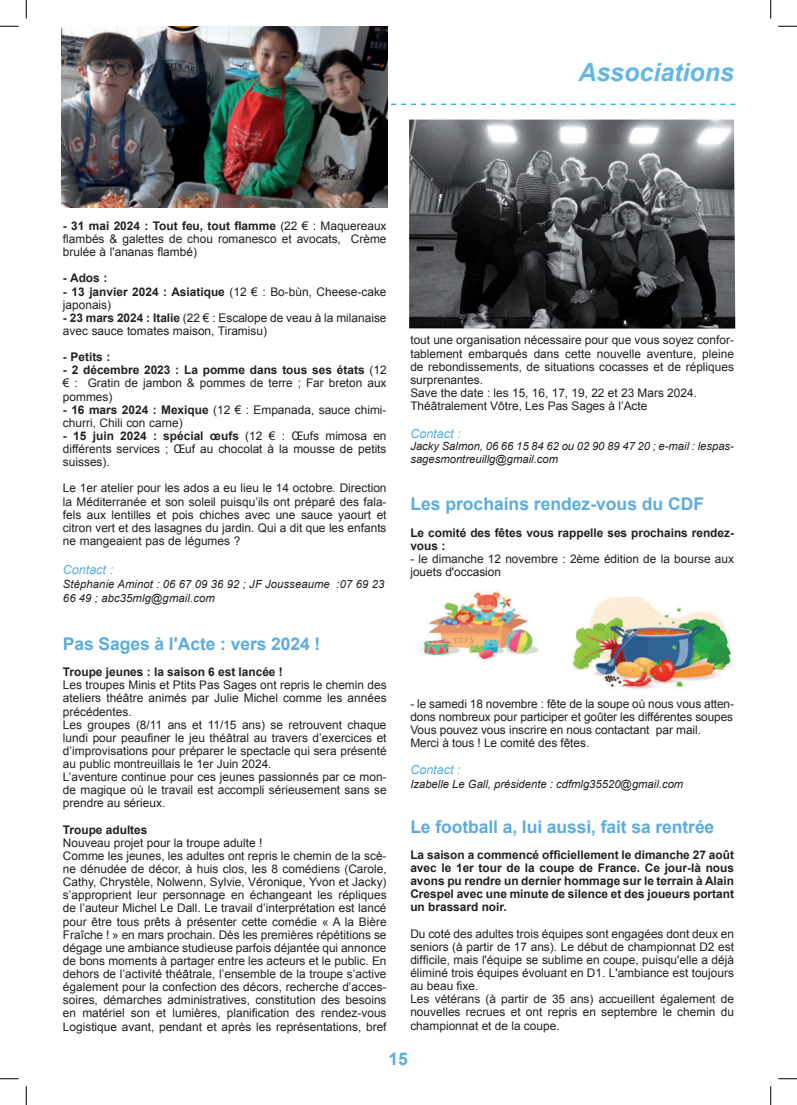
<style>
.page{position:relative;width:797px;height:1105px;background:#fff}
.page>*{position:absolute;margin:0;border:0;box-sizing:border-box;transform-origin:0 0}
.t1{font:italic 700 25px "Arial";color:#62b6e6}
.t2{font:700 17.5px "Arial";letter-spacing:-.005em;color:#5cacdf}
.t3{font:italic 12.5px "Arial";color:#5cacdf}
.t4{font:11.88px/13.1px "Arial";color:#231f20}
.t5{font:700 11.88px/13.1px "Arial";color:#231f20}
.t6{font:italic 11.25px/14.4px "Arial";color:#231f20}
.s1{font-weight:700}
</style>
<div class="page">
<svg style="left:391px;top:104px;width:344px;height:1px"></svg>
<img style="left:571px;top:597px;width:163px;height:92px">
<img style="left:421px;top:590px;width:118px;height:71px">
<img style="left:409px;top:120px;width:326px;height:209px">
<img style="left:62px;top:26px;width:326px;height:182px">
<svg style="left:0;top:25px;width:19px;height:2px"></svg>
<svg style="left:778px;top:25px;width:19px;height:2px"></svg>
<svg style="left:0;top:1078px;width:19px;height:1px"></svg>
<svg style="left:778px;top:1078px;width:19px;height:1px"></svg>
<svg style="left:25px;top:0;width:2px;height:19px"></svg>
<svg style="left:25px;top:1086px;width:2px;height:19px"></svg>
<svg style="left:770px;top:0;width:1px;height:19px"></svg>
<svg style="left:770px;top:1086px;width:1px;height:19px"></svg>
<h1 class="t1" style="left:578px;top:63px;width:157px">Associations</h1>
<p class="t4" style="left:63px;top:219px;width:325px;text-align:justify"><span class="s1">- 31 mai 2024 : Tout feu, tout flamme</span> (22 € : Maquereaux flambés &amp; galettes de chou romanesco et avocats, Crème brulée à l'ananas flambé)</p>
<p class="t5" style="left:63px;top:273px;width:46px">- Ados :</p>
<p class="t4" style="left:63px;top:285px;width:325px"><span class="s1">- 13 janvier 2024 : Asiatique</span> (12 € : Bo-bùn, Cheese-cake japonais)</p>
<p class="t4" style="left:63px;top:311px;width:325px"><span class="s1">- 23 mars 2024 : Italie</span> (22 € : Escalope de veau à la milanaise avec sauce tomates maison, Tiramisu)</p>
<p class="t5" style="left:63px;top:351px;width:49px">- Petits :</p>
<p class="t4" style="left:63px;top:365px;width:325px;text-align:justify"><span class="s1">- 2 décembre 2023 : La pomme dans tous ses états</span> (12 € : Gratin de jambon &amp; pommes de terre ; Far breton aux pommes)</p>
<p class="t4" style="left:63px;top:403px;width:325px"><span class="s1">- 16 mars 2024 : Mexique</span> (12 € : Empanada, sauce chimi&shy;churri, Chili con carne)</p>
<p class="t4" style="left:63px;top:429px;width:325px;text-align:justify"><span class="s1">- 15 juin 2024 : spécial œufs</span> (12 € : Œufs mimosa en différents services ; Œuf au chocolat à la mousse de petits suisses).</p>
<p class="t4" style="left:63px;top:483px;width:325px;text-align:justify">Le 1er atelier pour les ados a eu lieu le 14 octobre. Direction la Méditerranée et son soleil puisqu’ils ont préparé des fala&shy;fels aux lentilles et pois chiches avec une sauce yaourt et citron vert et des lasagnes du jardin. Qui a dit que les enfants ne mangeaient pas de légumes ?</p>
<p class="t3" style="left:63px;top:562px;width:52px">Contact :</p>
<p class="t6" style="left:63px;top:577px;width:323px">Stéphanie Aminot : 06 67 09 36 92 ; JF Jousseaume :07 69 23<br>66 49 ; abc35mlg@gmail.com</p>
<h2 class="t2" style="left:63px;top:637px;width:259px">Pas Sages à l'Acte : vers 2024 !</h2>
<p class="t5" style="left:63px;top:666px;width:221px">Troupe jeunes : la saison 6 est lancée !</p>
<p class="t4" style="left:63px;top:680px;width:325px">Les troupes Minis et Ptits Pas Sages ont repris le chemin des ateliers théâtre animés par Julie Michel comme les années précédentes.<br>Les groupes (8/11 ans et 11/15 ans) se retrouvent chaque lundi pour peaufiner le jeu théâtral au travers d’exercices et d’improvisations pour préparer le spectacle qui sera présenté au public montreuillais le 1er Juin 2024.<br>L’aventure continue pour ces jeunes passionnés par ce mon&shy;de magique où le travail est accompli sérieusement sans se prendre au sérieux.</p>
<p class="t5" style="left:63px;top:824px;width:86px">Troupe adultes</p>
<p class="t4" style="left:63px;top:837px;width:325px">Nouveau projet pour la troupe adulte !<br>Comme les jeunes, les adultes ont repris le chemin de la scè&shy;ne dénudée de décor, à huis clos, les 8 comédiens (Carole, Cathy, Chrystèle, Nolwenn, Sylvie, Véronique, Yvon et Jacky) s’approprient leur personnage en échangeant les répliques de l’auteur Michel Le Dall. Le travail d’interprétation est lancé pour être tous prêts à présenter cette comédie « A la Bière Fraîche ! » en mars prochain. Dès les premières répétitions se dégage une ambiance studieuse parfois déjantée qui annonce de bons moments à partager entre les acteurs et le public. En dehors de l’activité théâtrale, l’ensemble de la troupe s’active également pour la confection des décors, recherche d’acces&shy;soires, démarches administratives, constitution des besoins en matériel son et lumières, planification des rendez-vous Logistique avant, pendant et après les représentations, bref</p>
<p class="t4" style="left:410px;top:335px;width:325px">tout une organisation nécessaire pour que vous soyez confor&shy;tablement embarqués dans cette nouvelle aventure, pleine de rebondissements, de situations cocasses et de répliques surprenantes.<br>Save the date : les 15, 16, 17, 19, 22 et 23 Mars 2024.<br>Théâtralement Vôtre, Les Pas Sages à l’Acte</p>
<p class="t3" style="left:410px;top:426px;width:52px">Contact :</p>
<p class="t6" style="left:410px;top:440px;width:325px;line-height:12.5px">Jacky Salmon, 06 66 15 84 62 ou 02 90 89 47 20 ; e-mail : lespas&shy;sagesmontreuillg@gmail.com</p>
<h2 class="t2" style="left:410px;top:497px;width:295px">Les prochains rendez-vous du CDF</h2>
<p class="t5" style="left:410px;top:527px;width:325px">Le comité des fêtes vous rappelle ses prochains rendez&shy;vous :</p>
<p class="t4" style="left:410px;top:554px;width:325px">- le dimanche 12 novembre : 2ème édition de la bourse aux jouets d'occasion</p>
<p class="t4" style="left:410px;top:698px;width:325px">- le samedi 18 novembre : fête de la soupe où nous vous atten&shy;dons nombreux pour participer et goûter les différentes soupes Vous pouvez vous inscrire en nous contactant par mail.<br>Merci à tous ! Le comité des fêtes.</p>
<p class="t3" style="left:410px;top:762px;width:52px">Contact :</p>
<p class="t6" style="left:410px;top:776px;width:274px">Izabelle Le Gall, présidente : cdfmlg35520@gmail.com</p>
<h2 class="t2" style="left:410px;top:820px;width:305px">Le football a, lui aussi, fait sa rentrée</h2>
<p class="t5" style="left:410px;top:848px;width:325px;text-align:justify">La saison a commencé officiellement le dimanche 27 août avec le 1er tour de la coupe de France. Ce jour-là nous avons pu rendre un dernier hommage sur le terrain à Alain Crespel avec une minute de silence et des joueurs portant un brassard noir.</p>
<p class="t4" style="left:410px;top:928px;width:325px">Du coté des adultes trois équipes sont engagées dont deux en seniors (à partir de 17 ans). Le début de championnat D2 est difficile, mais l'équipe se sublime en coupe, puisqu'elle a déjà éliminé trois équipes évoluant en D1. L'ambiance est toujours au beau fixe.<br>Les vétérans (à partir de 35 ans) accueillent également de nouvelles recrues et ont repris en septembre le chemin du championnat et de la coupe.</p>
<h2 class="t2" style="left:388px;top:1052px;width:21px">15</h2>
</div>
